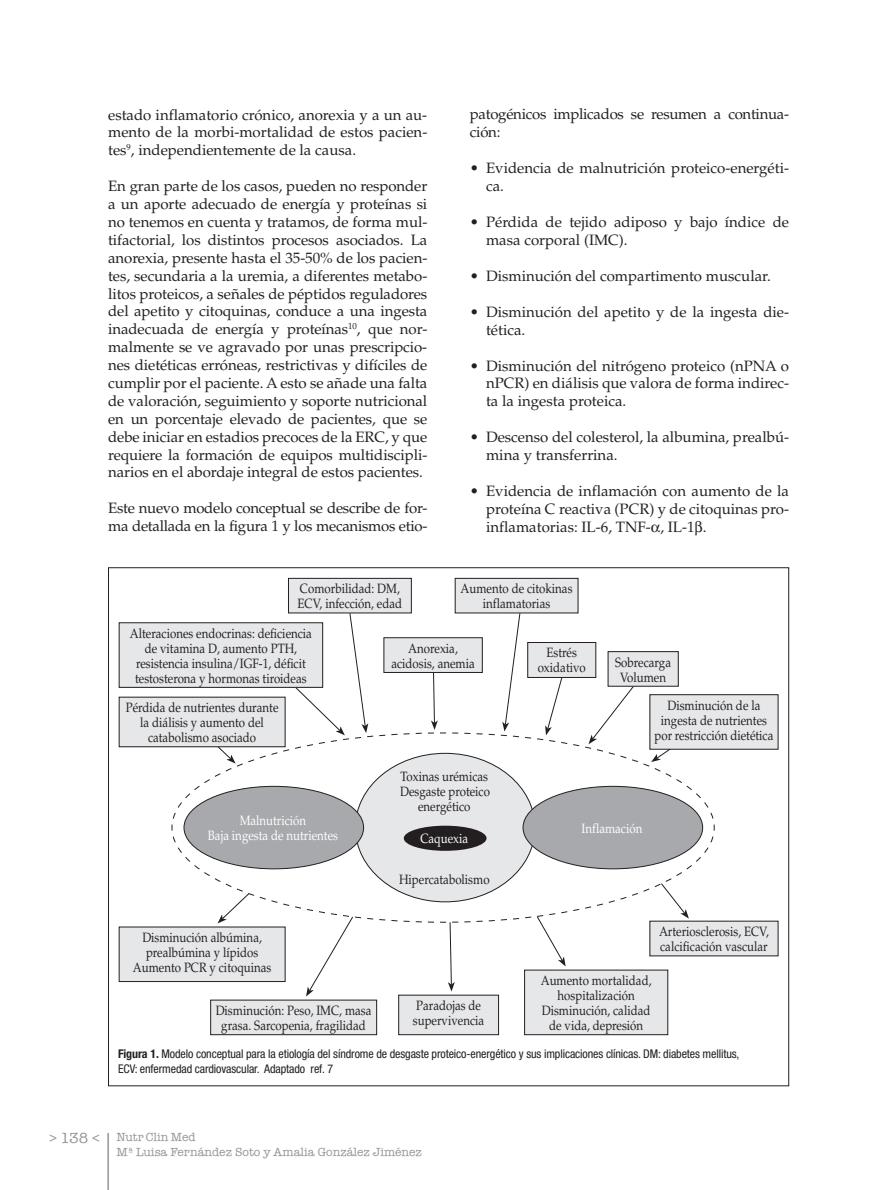
<style>
.page{position:relative;width:893px;height:1190px;background:#fff}
.page>*{position:absolute;margin:0;border:0;box-sizing:border-box;transform-origin:0 0}
.t1{font:15px/17.9px "Palatino";color:#231f20;text-align:justify}
.t2{font:15px/17.9px "Palatino";letter-spacing:-.02em;color:#231f20}
.t3{font:15px "American Typewriter";color:#939598}
.t4{font:13.5px/15px "Palatino";color:#231f20;text-align:center;scale:.85 1}
.t5{font:13.5px/15px "Palatino";color:#fff;text-align:center;scale:.85 1}
.t6{font:condensed 12px/15px "Helvetica Neue LT Std";letter-spacing:-.01em;color:#231f20}
.t7{font:12px/15px "American Typewriter";color:#939598}
.s1{font-weight:700}
</style>
<div class="page">
<hr style="left:107px;top:1133px;width:2px;height:57px;background:#939598">
<div style="left:288px;top:578px;width:123px;height:35px;background:#e6e7e9"></div>
<div style="left:288px;top:578px;width:123px;height:35px;border:1px solid #231f20"></div>
<div style="left:119px;top:623px;width:203px;height:64px;background:#e6e7e9"></div>
<div style="left:119px;top:622px;width:204px;height:66px;border:1px solid #231f20"></div>
<div style="left:119px;top:927px;width:166px;height:54px;background:#e6e7e9"></div>
<div style="left:119px;top:926px;width:166px;height:56px;border:1px solid #231f20"></div>
<div style="left:524px;top:970px;width:143px;height:65px;background:#e6e7e9"></div>
<div style="left:524px;top:970px;width:144px;height:65px;border:1px solid #231f20"></div>
<div style="left:210px;top:1000px;width:166px;height:35px;background:#e6e7e9"></div>
<div style="left:210px;top:1000px;width:167px;height:35px;border:1px solid #231f20"></div>
<div style="left:398px;top:995px;width:100px;height:40px;background:#e6e7e9"></div>
<div style="left:398px;top:995px;width:100px;height:40px;border:1px solid #231f20"></div>
<div style="left:455px;top:578px;width:123px;height:35px;background:#e6e7e9"></div>
<div style="left:454px;top:578px;width:124px;height:35px;border:1px solid #231f20"></div>
<div style="left:649px;top:921px;width:128px;height:35px;background:#e6e7e9"></div>
<div style="left:355px;top:753px;width:179px;height:149px;background:#e6e7e9;border-radius:50%"></div>
<div style="left:403px;top:826px;width:83px;height:25px;background:#231f20;border-radius:50%"></div>
<div style="left:523px;top:786px;width:179px;height:83px;background:#a8a9ad;border-radius:50%"></div>
<div style="left:184px;top:786px;width:179px;height:83px;background:#a8a9ad;border-radius:50%"></div>
<svg style="left:447px;top:833px;width:267px;height:158px"></svg>
<svg style="left:172px;top:836px;width:265px;height:160px"></svg>
<svg style="left:171px;top:612px;width:266px;height:210px"></svg>
<svg style="left:448px;top:612px;width:265px;height:207px"></svg>
<div style="left:119px;top:697px;width:166px;height:50px;background:#e6e7e9"></div>
<div style="left:119px;top:697px;width:166px;height:50px;border:1px solid #231f20"></div>
<div style="left:384px;top:638px;width:98px;height:34px;background:#e6e7e9"></div>
<div style="left:383px;top:637px;width:99px;height:36px;border:1px solid #231f20"></div>
<div style="left:649px;top:695px;width:128px;height:54px;background:#e6e7e9"></div>
<div style="left:649px;top:694px;width:129px;height:55px;border:1px solid #231f20"></div>
<p class="t1" style="left:108px;top:106px;width:320px">estado inflamatorio crónico, anorexia y a un au&shy;mento de la morbi-mortalidad de estos pacien&shy;tes<sup>9</sup>, independientemente de la causa.</p>
<p class="t1" style="left:108px;top:177px;width:320px">En gran parte de los casos, pueden no responder a un aporte adecuado de energía y proteínas si no tenemos en cuenta y tratamos, de forma mul&shy;tifactorial, los distintos procesos asociados. La anorexia, presente hasta el 35-50% de los pacien&shy;tes, secundaria a la uremia, a diferentes metabo&shy;litos proteicos, a señales de péptidos reguladores del apetito y citoquinas, conduce a una ingesta inadecuada de energía y proteínas<sup>10</sup>, que nor&shy;malmente se ve agravado por unas prescripcio&shy;nes dietéticas erróneas, restrictivas y difíciles de cumplir por el paciente. A esto se añade una falta de valoración, seguimiento y soporte nutricional en un porcentaje elevado de pacientes, que se debe iniciar en estadios precoces de la ERC, y que requiere la formación de equipos multidiscipli&shy;narios en el abordaje integral de estos pacientes.</p>
<p class="t2" style="left:108px;top:499px;width:320px">Este nuevo modelo conceptual se describe de for&shy;ma detallada en la figura 1 y los mecanismos etio-</p>
<p class="t2" style="left:469px;top:106px;width:320px">patogénicos implicados se resumen a continua&shy;ción:</p>
<p class="t1" style="left:486px;top:159px;width:304px;text-indent:-16px">• Evidencia de malnutrición proteico-energéti&shy;ca.</p>
<p class="t1" style="left:486px;top:213px;width:304px;text-indent:-16px">• Pérdida de tejido adiposo y bajo índice de masa corporal (IMC).</p>
<p class="t1" style="left:469px;top:267px;width:302px">• Disminución del compartimento muscular.</p>
<p class="t1" style="left:486px;top:303px;width:304px;text-indent:-16px">• Disminución del apetito y de la ingesta die&shy;tética.</p>
<p class="t1" style="left:486px;top:357px;width:304px;text-indent:-16px">• Disminución del nitrógeno proteico (nPNA o nPCR) en diálisis que valora de forma indirec&shy;ta la ingesta proteica.</p>
<p class="t1" style="left:486px;top:428px;width:304px;text-indent:-16px">• Descenso del colesterol, la albumina, prealbú&shy;mina y transferrina.</p>
<p class="t1" style="left:486px;top:482px;width:304px;text-indent:-16px">• Evidencia de inflamación con aumento de la proteína C reactiva (PCR) y de citoquinas pro&shy;inflamatorias: IL-6, TNF- , IL-1 .</p>
<p class="t4" style="left:297px;top:581px;width:124px;text-align:left">Comorbilidad: DM,<br>ECV, infección, edad</p>
<p class="t4" style="left:130px;top:626px;width:216px">Alteraciones endocrinas: deficiencia de vitamina D, aumento PTH, resistencia insulina/IGF-1, déficit testosterona y hormonas tiroideas</p>
<p class="t4" style="left:460px;top:581px;width:133px">Aumento de citokinas inflamatorias</p>
<p class="t4" style="left:391px;top:641px;width:100px">Anorexia, acidosis, anemia</p>
<p class="t4" style="left:537px;top:646px;width:58px">Estrés oxidativo</p>
<p class="t4" style="left:615px;top:655px;width:67px">Sobrecarga<br>Volumen</p>
<p class="t4" style="left:126px;top:700px;width:181px">Pérdida de nutrientes durante la diálisis y aumento del catabolismo asociado</p>
<p class="t5" style="left:208px;top:813px;width:154px">Malnutrición<br>Baja ingesta de nutrientes</p>
<p class="t4" style="left:133px;top:930px;width:164px">Disminución albúmina, prealbúmina y lípidos<br>Aumento PCR y citoquinas</p>
<p class="t4" style="left:400px;top:769px;width:107px">Toxinas urémicas<br>Desgaste proteico energético</p>
<p class="t5" style="left:420px;top:831px;width:58px">Caquexia</p>
<p class="t4" style="left:399px;top:872px;width:108px">Hipercatabolismo</p>
<p class="t4" style="left:216px;top:1003px;width:185px">Disminución: Peso, IMC, masa grasa. Sarcopenia, fragilidad</p>
<p class="t4" style="left:413px;top:998px;width:85px;text-align:left">Paradojas de supervivencia</p>
<p class="t4" style="left:654px;top:698px;width:141px">Disminución de la ingesta de nutrientes por restricción dietética</p>
<p class="t5" style="left:581px;top:821px;width:73px">Inflamación</p>
<p class="t4" style="left:658px;top:924px;width:131px;text-align:left">Arteriosclerosis, ECV, calcificación vascular</p>
<p class="t4" style="left:540px;top:973px;width:132px">Aumento mortalidad, hospitalización<br>Disminución, calidad de vida, depresión</p>
<p class="t6" style="left:118px;top:1046px;width:622px"><span class="s1">Figura 1.</span> Modelo conceptual para la etiología del síndrome de desgaste proteico-energético y sus implicaciones clínicas. DM: diabetes mellitus,<br>ECV: enfermedad cardiovascular. Adaptado ref. 7</p>
<p class="t3" style="left:49px;top:1130px;width:52px">&gt; 138 &lt;</p>
<p class="t7" style="left:117px;top:1130px;width:306px">Nutr Clin Med<br>Mª Luisa Fernández Soto y Amalia González Jiménez</p>
</div>
